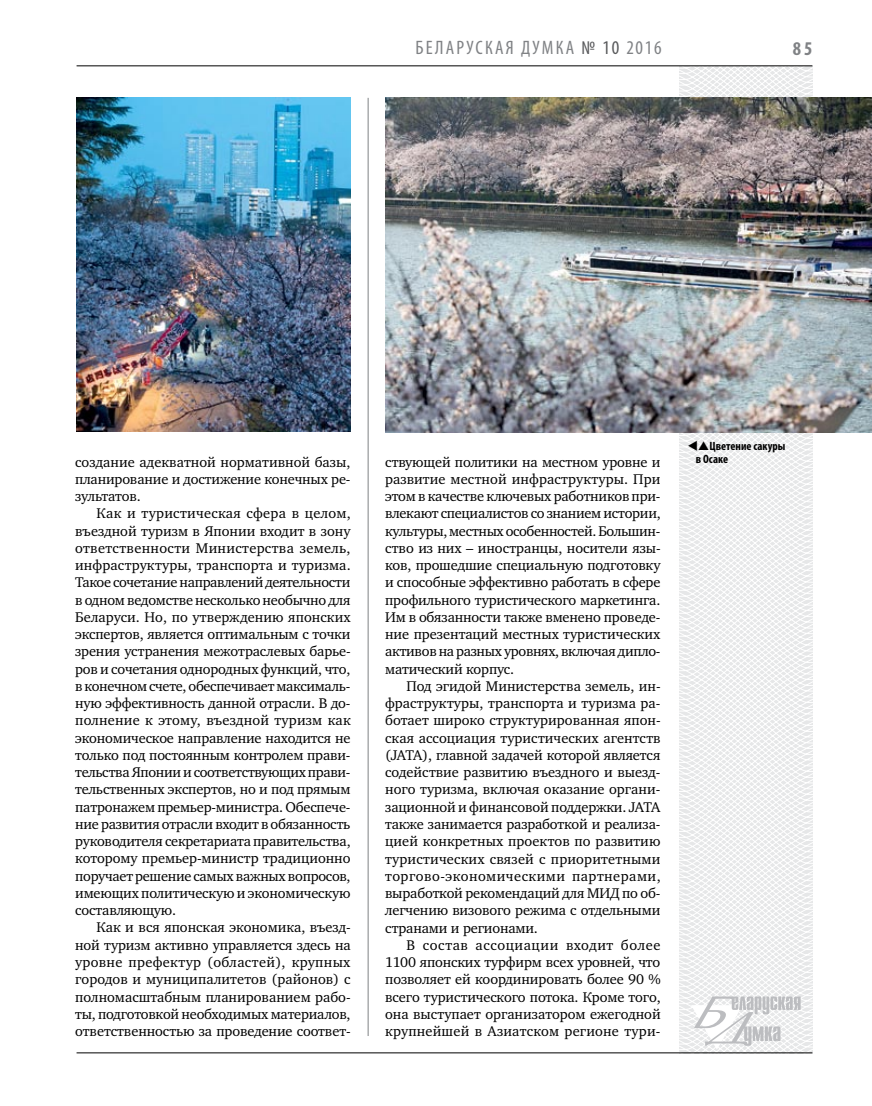
<style>
.page{position:relative;width:872px;height:1106px;background:#fff}
.page>*{position:absolute;margin:0;border:0;box-sizing:border-box;transform-origin:0 0}
.t1{font:condensed 19.5px "Myriad Pro";letter-spacing:.11em;color:#808285}
.t2{font:700 condensed 19.5px "Myriad Pro";color:#808285}
.t3{font:14.4px/17.2px "Charter C";letter-spacing:-.01em;color:#000;text-align:justify}
.t4{font:700 condensed 12px/13.5px "Myriad Pro";color:#000}
.s1{color:#58595b}
</style>
<div class="page">
<hr style="left:368px;top:98px;width:1px;height:938px;background:#808285">
<svg style="left:621px;top:65px;width:249px;height:989px"></svg>
<svg style="left:691px;top:996px;width:109px;height:53px"></svg>
<hr style="left:77px;top:65px;width:735px;height:1px;background:#000">
<hr style="left:77px;top:1052px;width:735px;height:1px;background:#000">
<img style="left:385px;top:97px;width:487px;height:335px">
<img style="left:76px;top:98px;width:275px;height:334px">
<svg style="left:698px;top:441px;width:11px;height:9px"></svg>
<h1 class="t1" style="left:415px;top:36px;width:248px">БЕЛАРУСКАЯ ДУМКА <span class="s1">№ 10</span> 2016</h1>
<h1 class="t2" style="left:793px;top:37px;width:21px">85</h1>
<p class="t3" style="left:75px;top:453px;width:277px">создание адекватной нормативной базы, планирование и достижение конечных ре&shy;зультатов.</p>
<p class="t3" style="left:75px;top:505px;width:277px;text-indent:21px">Как и туристическая сфера в целом, въездной туризм в Японии входит в зону ответственности Министерства земель, инфраструктуры, транспорта и туризма.<br>Такое сочетание направлений деятельности в одном ведомстве несколько необычно для Беларуси. Но, по утверждению японских экспертов, является оптимальным с точки зрения устранения межотраслевых барье&shy;ров и сочетания однородных функций, что, в конечном счете, обеспечивает максималь&shy;ную эффективность данной отрасли. В до&shy;полнение к этому, въездной туризм как экономическое направление находится не только под постоянным контролем прави&shy;тельства Японии и соответствующих прави&shy;тельственных экспертов, но и под прямым патронажем премьер-министра. Обеспече&shy;ние развития отрасли входит в обязанность руководителя секретариата правительства, которому премьер-министр традиционно поручает решение самых важных вопросов, имеющих политическую и экономическую составляющую.</p>
<p class="t3" style="left:75px;top:919px;width:277px;text-indent:21px">Как и вся японская экономика, въезд&shy;ной туризм активно управляется здесь на уровне префектур (областей), крупных городов и муниципалитетов (районов) с полномасштабным планированием рабо&shy;ты, подготовкой необходимых материалов, ответственностью за проведение соответ-</p>
<p class="t3" style="left:385px;top:453px;width:277px">ствующей политики на местном уровне и развитие местной инфраструктуры. При этом в качестве ключевых работников при&shy;влекают специалистов со знанием истории, культуры, местных особенностей. Большин&shy;ство из них – иностранцы, носители язы&shy;ков, прошедшие специальную подготовку и способные эффективно работать в сфере профильного туристического маркетинга.<br>Им в обязанности также вменено проведе&shy;ние презентаций местных туристических активов на разных уровнях, включая дипло&shy;матический корпус.</p>
<p class="t3" style="left:385px;top:677px;width:277px;text-indent:21px">Под эгидой Министерства земель, ин&shy;фраструктуры, транспорта и туризма ра&shy;ботает широко структурированная япон&shy;ская ассоциация туристических агентств (JATA), главной задачей которой является содействие развитию въездного и выезд&shy;ного туризма, включая оказание органи&shy;зационной и финансовой поддержки. JATA также занимается разработкой и реализа&shy;цией конкретных проектов по развитию туристических связей с приоритетными торгово-экономическими партнерами, выработкой рекомендаций для МИД по об&shy;легчению визового режима с отдельными странами и регионами.</p>
<p class="t3" style="left:385px;top:936px;width:277px;text-indent:21px">В состав ассоциации входит более 1100 японских турфирм всех уровней, что позволяет ей координировать более 90 % всего туристического потока. Кроме того, она выступает организатором ежегодной крупнейшей в Азиатском регионе тури-</p>
<p class="t4" style="left:696px;top:439px;width:91px;text-indent:-9px">▼ Цветение сакуры в Осаке</p>
</div>
